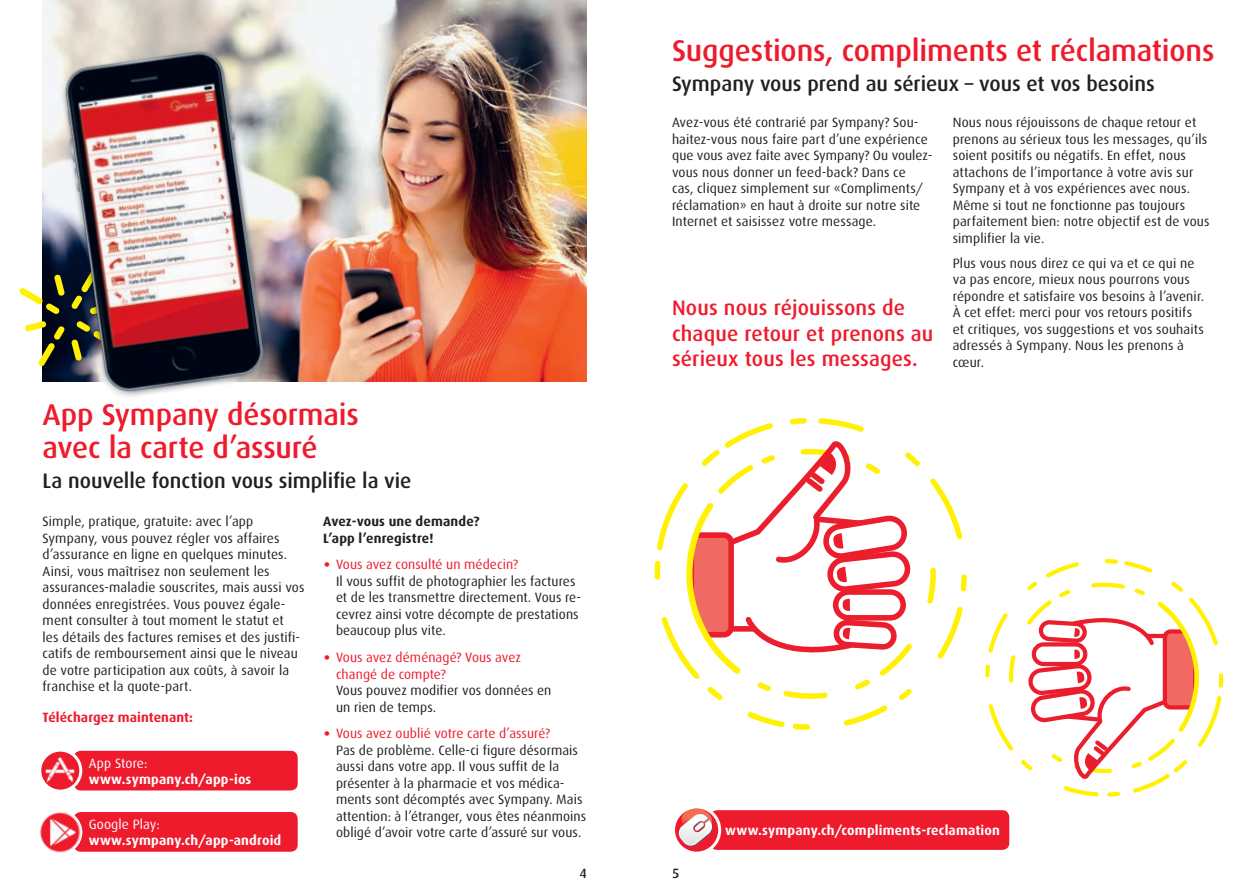
<style>
.page{position:relative;width:1259px;height:893px;background:#fff}
.page>*{position:absolute;margin:0;border:0;box-sizing:border-box;transform-origin:0 0}
.t1{font:500 30px/33px "Dax";letter-spacing:-.005em;color:#ee1b2d}
.t2{font:500 21px "Dax";letter-spacing:-.005em;color:#231f20}
.t3{font:500 21px/25.5px "Dax";letter-spacing:.01em;color:#ee1b2d}
.t4{font:13.5px/16.5px "Dax";letter-spacing:.01em;color:#231f20}
.t5{font:700 13.5px "Dax";letter-spacing:.015em;color:#fff}
.t6{font:13.5px/16.5px "Dax";letter-spacing:.005em;color:#ee1b2d}
.t7{font:700 13.5px/16.5px "Dax";letter-spacing:.015em;color:#231f20}
.t8{font:700 13.5px "Dax";letter-spacing:.005em;color:#ee1b2d}
.t9{font:13.5px "Dax";letter-spacing:.01em;color:#fff}
.t10{font:500 13.5px "Dax";color:#231f20}
.s1{font-size:24px;color:#ee1b2d}
.s2{color:#ee1b2d}
.s3{font-size:24px}
</style>
<div class="page">
<div style="left:72px;top:749px;width:227px;height:43px;background:#ee1b2d;border-radius:9px"></div>
<div style="left:71px;top:748px;width:230px;height:45px;border:3px solid #fff;border-radius:9px"></div>
<img style="left:38px;top:749px;width:44px;height:44px;border-radius:22px">
<div style="left:38px;top:749px;width:44px;height:44px;border:3px solid #fff;border-radius:50%"></div>
<div style="left:72px;top:810px;width:227px;height:43px;background:#ee1b2d;border-radius:9px"></div>
<div style="left:71px;top:809px;width:230px;height:46px;border:3px solid #fff;border-radius:9px"></div>
<img style="left:38px;top:810px;width:44px;height:44px;border-radius:22px">
<div style="left:38px;top:810px;width:44px;height:44px;border:2px solid #fff;border-radius:50%"></div>
<div style="left:708px;top:809px;width:302px;height:42px;background:#ee1b2d;border-radius:9px"></div>
<div style="left:707px;top:807px;width:305px;height:46px;border:3px solid #fff;border-radius:9px"></div>
<svg style="left:676px;top:807px;width:43px;height:46px"></svg>
<div style="left:672px;top:805px;width:49px;height:50px;border:3px solid #fff;border-radius:50%"></div>
<img style="left:43px;top:0;width:544px;height:382px">
<svg style="left:19px;top:274px;width:29px;height:40px"></svg>
<svg style="left:25px;top:321px;width:23px;height:46px"></svg>
<img style="left:48px;top:15px;width:243px;height:382px">
<img style="left:66px;top:52px;width:198px;height:340px">
<svg style="left:927px;top:568px;width:40px;height:91px"></svg>
<svg style="left:930px;top:478px;width:32px;height:62px"></svg>
<svg style="left:654px;top:418px;width:266px;height:312px"></svg>
<svg style="left:985px;top:613px;width:30px;height:70px"></svg>
<svg style="left:988px;top:704px;width:25px;height:47px"></svg>
<svg style="left:1021px;top:559px;width:202px;height:238px"></svg>
<h1 class="t1" style="left:672px;top:35px;width:544px">Suggestions, compliments et réclamations</h1>
<h2 class="t2" style="left:672px;top:72px;width:484px">Sympany vous prend au sérieux – vous et vos besoins</h2>
<h1 class="t1" style="left:43px;top:399px;width:318px">App Sympany désormais avec la carte d’assuré</h1>
<h2 class="t2" style="left:43px;top:469px;width:370px">La nouvelle fonction vous simplifie la vie</h2>
<p class="t4" style="left:43px;top:513px;width:263px">Simple, pratique, gratuite: avec l’app Sympany, vous pouvez régler vos affaires d’assurance en ligne en quelques minutes.<br>Ainsi, vous maîtrisez non seulement les assurances-maladie souscrites, mais aussi vos données enregistrées. Vous pouvez égale&shy;ment consulter à tout moment le statut et<br>les détails des factures remises et des justifi&shy;catifs de remboursement ainsi que le niveau de votre participation aux coûts, à savoir la franchise et la quote-part.</p>
<p class="t7" style="left:323px;top:513px;width:158px">Avez-vous une demande?<br>L’app l’enregistre!</p>
<p class="t4" style="left:336px;top:557px;width:246px;text-indent:-13px"><span class="s1">•</span> <span class="s2">Vous avez consulté un médecin?<br></span>Il vous suffit de photographier les factures et de les transmettre directement. Vous re&shy;cevrez ainsi votre décompte de prestations beaucoup plus vite.</p>
<p class="t6" style="left:336px;top:649px;width:187px;text-indent:-13px"><span class="s3">•</span> Vous avez déménagé? Vous avez changé de compte?</p>
<p class="t4" style="left:336px;top:682px;width:217px">Vous pouvez modifier vos données en un rien de temps.</p>
<p class="t4" style="left:336px;top:726px;width:252px;text-indent:-13px"><span class="s1">•</span> <span class="s2">Vous avez oublié votre carte d’assuré?<br></span>Pas de problème. Celle-ci figure désormais aussi dans votre app. Il vous suffit de la présenter à la pharmacie et vos médica&shy;ments sont décomptés avec Sympany. Mais attention: à l’étranger, vous êtes néanmoins obligé d’avoir votre carte d’assuré sur vous.</p>
<p class="t8" style="left:43px;top:710px;width:152px">Téléchargez maintenant:</p>
<p class="t9" style="left:89px;top:755px;width:60px">App Store:</p>
<p class="t5" style="left:89px;top:772px;width:164px">www.sympany.ch/app-ios</p>
<p class="t9" style="left:89px;top:817px;width:73px">Google Play:</p>
<p class="t5" style="left:89px;top:833px;width:194px">www.sympany.ch/app-android</p>
<p class="t4" style="left:672px;top:115px;width:262px">Avez-vous été contrarié par Sympany? Sou&shy;haitez-vous nous faire part d’une expérience que vous avez faite avec Sympany? Ou voulez&shy;vous nous donner un feed-back? Dans ce<br>cas, cliquez simplement sur «Compliments/ réclamation» en haut à droite sur notre site Internet et saisissez votre message.</p>
<p class="t4" style="left:952px;top:115px;width:258px">Nous nous réjouissons de chaque retour et prenons au sérieux tous les messages, qu’ils soient positifs ou négatifs. En effet, nous attachons de l’importance à votre avis sur Sympany et à vos expériences avec nous.<br>Même si tout ne fonctionne pas toujours parfaitement bien: notre objectif est de vous simplifier la vie.</p>
<p class="t4" style="left:952px;top:255px;width:253px">Plus vous nous direz ce qui va et ce qui ne va pas encore, mieux nous pourrons vous répondre et satisfaire vos besoins à l’avenir.<br>À cet effet: merci pour vos retours positifs et critiques, vos suggestions et vos souhaits adressés à Sympany. Nous les prenons à cœur.</p>
<h2 class="t3" style="left:672px;top:296px;width:263px">Nous nous réjouissons de chaque retour et prenons au sérieux tous les messages.</h2>
<p class="t5" style="left:725px;top:823px;width:276px">www.sympany.ch/compliments-reclamation</p>
<p class="t10" style="left:579px;top:866px;width:9px">4</p>
<p class="t10" style="left:672px;top:866px;width:9px">5</p>
</div>
